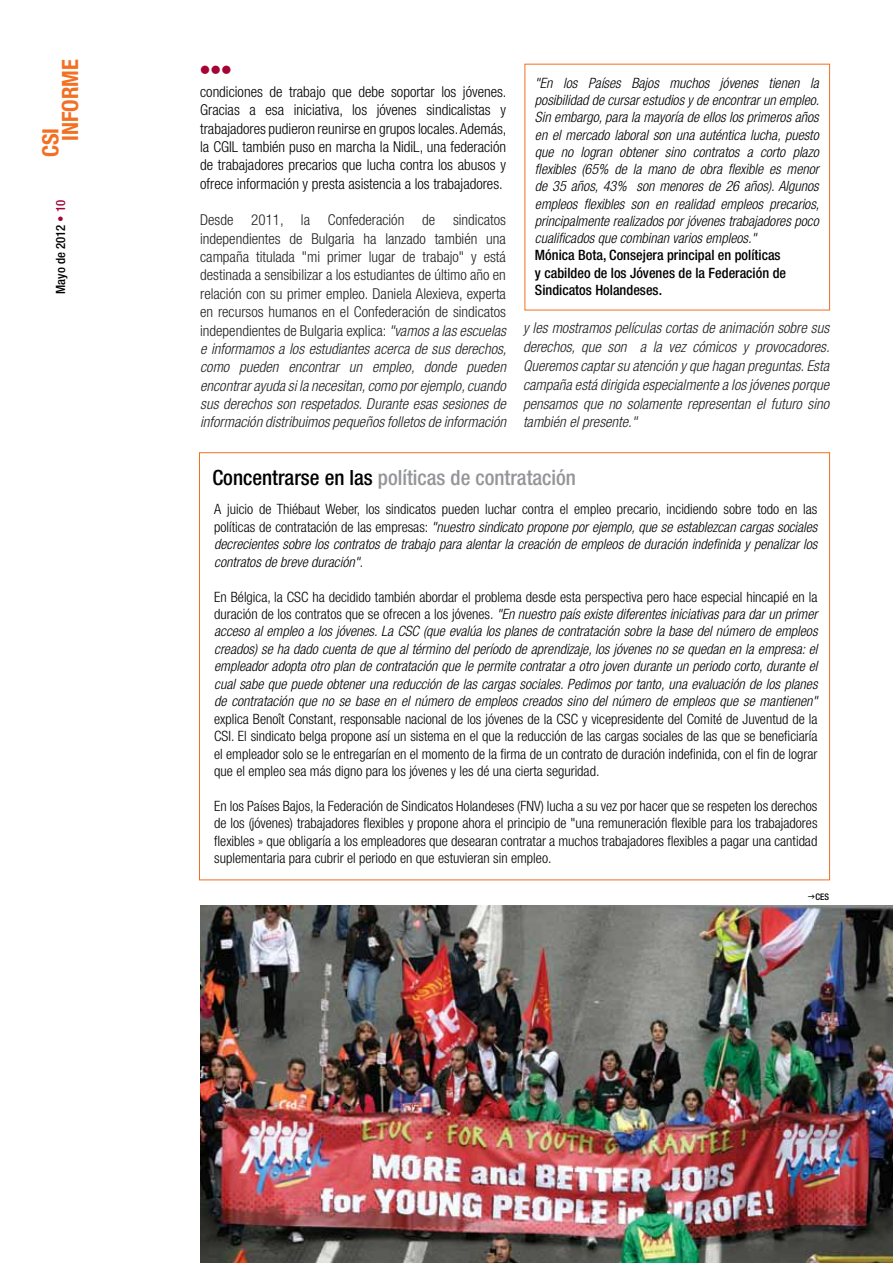
<style>
.page{position:relative;width:893px;height:1263px;background:#fff}
.page>*{position:absolute;margin:0;border:0;box-sizing:border-box;transform-origin:0 0}
.t1{font:700 condensed 22.5px/19.5px "Helvetica Neue LT Std";color:#f36f21}
.t2{font:500 condensed 21px "Helvetica Neue LT Std";color:#939598}
.t3{font:300 condensed 15px/18.3px "Helvetica Neue LT Std";color:#222;text-align:justify}
.t4{font:300 condensed 15px/18.3px "Helvetica Neue LT Std";color:#000;text-align:justify}
.t5{font:italic 300 condensed 15px/18.8px "Helvetica Neue LT Std";color:#222;text-align:justify}
.t6{font:italic 300 condensed 14.25px/17.4px "Helvetica Neue LT Std";color:#000;text-align:justify}
.t7{font:300 condensed 14.25px/17.4px "Helvetica Neue LT Std";color:#000;text-align:justify}
.t8{font:500 condensed 14.25px/17.2px "Helvetica Neue LT Std";color:#000}
.t9{font:14.25px "Wingdings";color:#a50235}
.t10{font:500 condensed 12.75px "Helvetica Neue LT Std";color:#000}
.s1{color:#a50235}
.s2{font-style:italic}
.s3{color:#000}
.s4{font-style:normal}
</style>
<div class="page">
<img style="left:200px;top:905px;width:693px;height:358px">
<h1 class="t1" style="left:41px;top:141px;width:81px;text-indent:-16px;rotate:-90deg">CSI<br>INFORME</h1>
<p class="t10" style="left:53px;top:294px;width:95px;rotate:-90deg">Mayo de 2012 <span class="s1">• 10</span></p>
<p class="t9" style="left:200px;top:62px;width:33px">●●●</p>
<p class="t4" style="left:200px;top:82px;width:308px">condiciones de trabajo que debe soportar los jóvenes.<br>Gracias a esa iniciativa, los jóvenes sindicalistas y trabajadores pudieron reunirse en grupos locales. Además, la CGIL también puso en marcha la NidiL, una federación de trabajadores precarios que lucha contra los abusos y ofrece información y presta asistencia a los trabajadores.</p>
<p class="t3" style="left:200px;top:211px;width:308px">Desde 2011, la Confederación de sindicatos independientes de Bulgaria ha lanzado también una campaña titulada "mi primer lugar de trabajo" y está destinada a sensibilizar a los estudiantes de último año en relación con su primer empleo. Daniela Alexieva, experta en recursos humanos en el Confederación de sindicatos independientes de Bulgaria explica: <span class="s2">"vamos a las escuelas e informamos a los estudiantes acerca de sus derechos, como pueden encontrar un empleo, donde pueden encontrar ayuda si la necesitan, como por ejemplo, cuando sus derechos son respetados. Durante esas sesiones de información distribuimos pequeños folletos de información</span></p>
<p class="t6" style="left:535px;top:74px;width:286px">"En los Países Bajos muchos jóvenes tienen la posibilidad de cursar estudios y de encontrar un empleo.<br>Sin embargo, para la mayoría de ellos los primeros años en el mercado laboral son una auténtica lucha, puesto que no logran obtener sino contratos a corto plazo flexibles (65% de la mano de obra flexible es menor de 35 años, 43% son menores de 26 años). Algunos empleos flexibles son en realidad empleos precarios, principalmente realizados por jóvenes trabajadores poco cualificados que combinan varios empleos."</p>
<p class="t8" style="left:535px;top:246px;width:253px">Mónica Bota, Consejera principal en políticas y cabildeo de los Jóvenes de la Federación de<br>Sindicatos Holandeses.</p>
<p class="t5" style="left:523px;top:319px;width:308px">y les mostramos películas cortas de animación sobre sus derechos, que son a la vez cómicos y provocadores.<br>Queremos captar su atención y que hagan preguntas. Esta campaña está dirigida especialmente a los jóvenes porque pensamos que no solamente representan el futuro sino también el presente."</p>
<h2 class="t2" style="left:212px;top:465px;width:365px"><span class="s3">Concentrarse en las</span> políticas de contratación</h2>
<p class="t6" style="left:214px;top:501px;width:605px"><span class="s4">A juicio de Thiébaut Weber, los sindicatos pueden luchar contra el empleo precario, incidiendo sobre todo en las políticas de contratación de las empresas:</span> "nuestro sindicato propone por ejemplo, que se establezcan cargas sociales decrecientes sobre los contratos de trabajo para alentar la creación de empleos de duración indefinida y penalizar los contratos de breve duración"<span class="s4">.</span></p>
<p class="t6" style="left:214px;top:588px;width:605px"><span class="s4">En Bélgica, la CSC ha decidido también abordar el problema desde esta perspectiva pero hace especial hincapié en la duración de los contratos que se ofrecen a los jóvenes.</span> "En nuestro país existe diferentes iniciativas para dar un primer acceso al empleo a los jóvenes. La CSC (que evalúa los planes de contratación sobre la base del número de empleos creados) se ha dado cuenta de que al término del período de aprendizaje, los jóvenes no se quedan en la empresa: el empleador adopta otro plan de contratación que le permite contratar a otro joven durante un periodo corto, durante el cual sabe que puede obtener una reducción de las cargas sociales. Pedimos por tanto, una evaluación de los planes de contratación que no se base en el número de empleos creados sino del número de empleos que se mantienen"</p>
<p class="t7" style="left:214px;top:710px;width:605px">explica Benoît Constant, responsable nacional de los jóvenes de la CSC y vicepresidente del Comité de Juventud de la CSI. El sindicato belga propone así un sistema en el que la reducción de las cargas sociales de las que se beneficiaría el empleador solo se le entregarían en el momento de la firma de un contrato de duración indefinida, con el fin de lograr que el empleo sea más digno para los jóvenes y les dé una cierta seguridad.</p>
<p class="t7" style="left:214px;top:797px;width:605px">En los Países Bajos, la Federación de Sindicatos Holandeses (FNV) lucha a su vez por hacer que se respeten los derechos de los (jóvenes) trabajadores flexibles y propone ahora el principio de "una remuneración flexible para los trabajadores flexibles » que obligaría a los empleadores que desearan contratar a muchos trabajadores flexibles a pagar una cantidad suplementaria para cubrir el periodo en que estuvieran sin empleo.</p>
</div>
